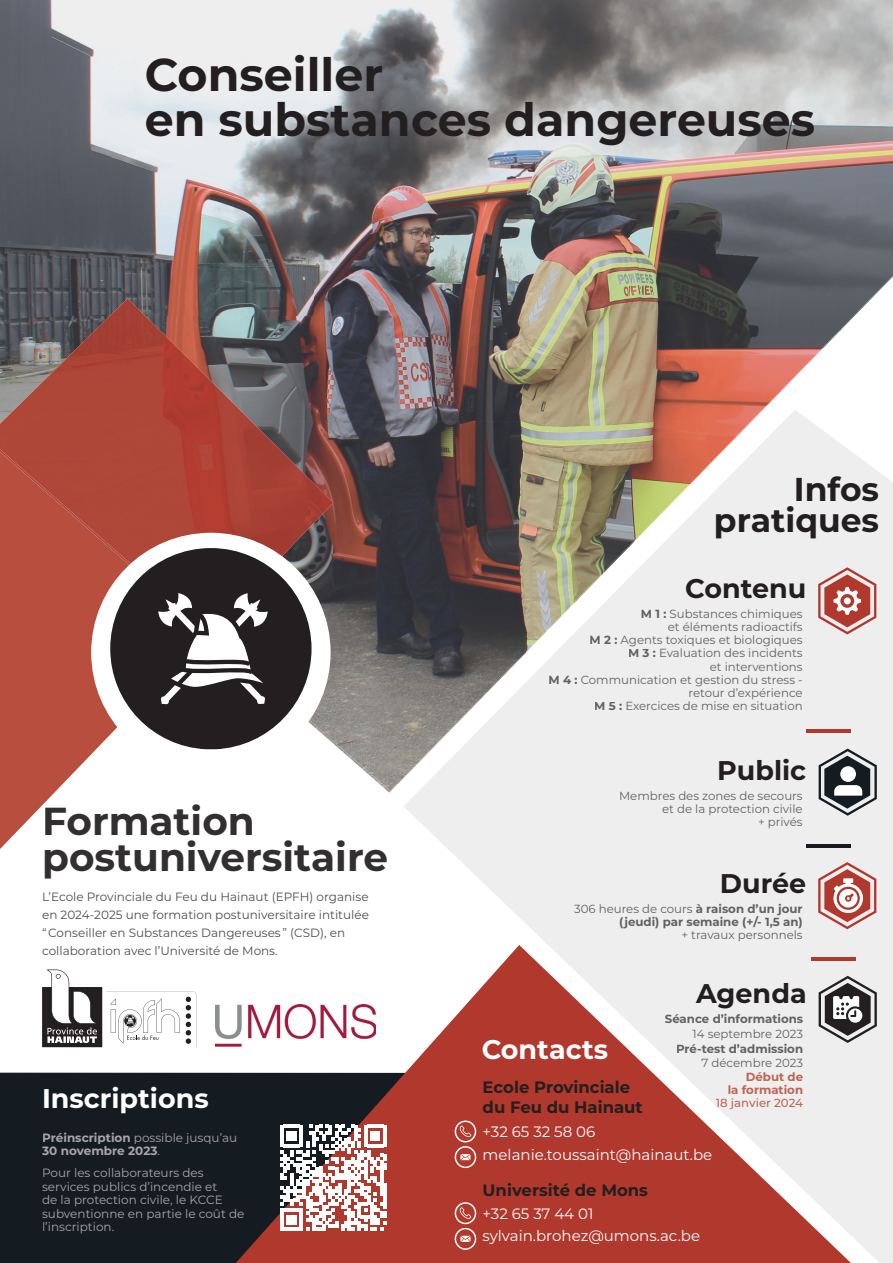
<style>
.page{position:relative;width:893px;height:1263px;background:#fff}
.page>*{position:absolute;margin:0;border:0;box-sizing:border-box;transform-origin:0 0}
.t1{font:700 45.9px/44.8px "Montserrat";color:#231f20}
.t2{font:700 39px/36px "Montserrat";color:#312f30}
.t3{font:700 33px/31.5px "Montserrat";color:#231f20;text-align:right}
.t4{font:700 27px "Montserrat";color:#231f20}
.t5{font:700 27px "Montserrat";color:#fff}
.t6{font:700 16.5px/19.5px "Montserrat";color:#231f20}
.t7{font:15px/22.5px "Montserrat";color:#fff}
.t8{font:12px/18px "Montserrat";color:#4e4f50}
.t9{font:12px/13.5px "Montserrat";color:#a8a6aa}
.t10{font:700 12px/13.5px "Montserrat";color:#a8a6aa}
.t11{font:11.7px/13.2px "Montserrat";color:#616164;text-align:right}
.t12{font:700 11.7px/13.2px "Montserrat";color:#616164;text-align:right}
.t13{font:700 11.7px/13.2px "Montserrat";color:#be6452;text-align:right}
.t14{font:500 11.7px "Montserrat";color:#c26653}
.s1{font-weight:400}
.s2{font-weight:700}
</style>
<div class="page">
<div style="left:0;top:1073px;width:236px;height:190px;background:#141c22"></div>
<svg style="left:236px;top:1072px;width:167px;height:191px;background:#522929"></svg>
<svg style="left:403px;top:415px;width:490px;height:848px;background:#debdba"></svg>
<hr style="left:806px;top:729px;width:44px;height:4px;background:#b0382d">
<hr style="left:811px;top:957px;width:45px;height:3px;background:#b0382d">
<img style="left:751px;top:422px;width:37px;height:17px">
<img style="left:683px;top:475px;width:52px;height:18px">
<img style="left:596px;top:580px;width:34px;height:21px">
<img style="left:526px;top:633px;width:51px;height:22px">
<img style="left:442px;top:738px;width:29px;height:25px">
<img style="left:387px;top:791px;width:31px;height:2px">
<img style="left:0;top:0;width:630px;height:316px">
<img style="left:630px;top:0;width:263px;height:369px">
<img style="left:333px;top:316px;width:298px;height:53px">
<img style="left:333px;top:369px;width:469px;height:53px">
<img style="left:333px;top:421px;width:418px;height:54px">
<img style="left:309px;top:474px;width:217px;height:264px">
<img style="left:525px;top:474px;width:158px;height:106px">
<img style="left:683px;top:474px;width:16px;height:17px">
<img style="left:525px;top:580px;width:71px;height:53px">
<img style="left:525px;top:632px;width:20px;height:20px">
<img style="left:330px;top:738px;width:112px;height:53px">
<svg style="left:0;top:633px;width:118px;height:216px;fill:#b84e3e"></svg>
<img style="left:0;top:298px;width:333px;height:334px">
<div style="left:91px;top:533px;width:240px;height:239px;background:#fff;border-radius:50%"></div>
<svg style="left:818px;top:567px;width:58px;height:67px;background:#d09590"></svg>
<div style="left:844px;top:597px;width:7px;height:7px;background:#fff;border-radius:50%"></div>
<div style="left:110px;top:548px;width:202px;height:201px;background:#231f20;border-radius:99px"></div>
<svg style="left:158px;top:593px;width:110px;height:112px"></svg>
<div style="left:42px;top:987px;width:60px;height:60px;background:#231f20"></div>
<svg style="left:47px;top:969px;width:50px;height:74px"></svg>
<svg style="left:107px;top:991px;width:90px;height:56px"></svg>
<img style="left:216px;top:1004px;width:160px;height:43px">
<svg style="left:819px;top:976px;width:58px;height:67px;background:#949394"></svg>
<svg style="left:280px;top:1125px;width:106px;height:106px"></svg>
<div style="left:642px;top:609px;width:24px;height:9px;background:#eeeeef"></div>
<div style="left:666px;top:609px;width:137px;height:11px;background:#eeeeef"></div>
<div style="left:668px;top:622px;width:134px;height:9px;background:#eeeeef"></div>
<div style="left:591px;top:636px;width:26px;height:8px;background:#eeeeef"></div>
<div style="left:617px;top:635px;width:185px;height:11px;background:#eeeeef"></div>
<div style="left:629px;top:649px;width:26px;height:8px;background:#eeeeef"></div>
<div style="left:656px;top:649px;width:147px;height:8px;background:#eeeeef"></div>
<div style="left:710px;top:662px;width:93px;height:9px;background:#eeeeef"></div>
<div style="left:549px;top:675px;width:28px;height:9px;background:#eeeeef"></div>
<div style="left:578px;top:675px;width:225px;height:11px;background:#eeeeef"></div>
<div style="left:690px;top:688px;width:113px;height:11px;background:#eeeeef"></div>
<div style="left:595px;top:702px;width:27px;height:8px;background:#eeeeef"></div>
<div style="left:622px;top:701px;width:180px;height:9px;background:#eeeeef"></div>
<div style="left:574px;top:904px;width:119px;height:9px;background:#eeeeef"></div>
<div style="left:696px;top:903px;width:107px;height:12px;background:#eeeeef"></div>
<div style="left:620px;top:916px;width:182px;height:12px;background:#eeeeef"></div>
<div style="left:682px;top:930px;width:120px;height:11px;background:#eeeeef"></div>
<div style="left:43px;top:1132px;width:87px;height:12px;background:#141c22"></div>
<div style="left:131px;top:1132px;width:105px;height:12px;background:#141c22"></div>
<div style="left:42px;top:1146px;width:115px;height:9px;background:#141c22"></div>
<div style="left:43px;top:1168px;width:161px;height:9px;background:#141c22"></div>
<div style="left:42px;top:1181px;width:175px;height:12px;background:#141c22"></div>
<div style="left:43px;top:1195px;width:180px;height:11px;background:#141c22"></div>
<div style="left:42px;top:1208px;width:202px;height:12px;background:#141c22"></div>
<div style="left:43px;top:1222px;width:71px;height:11px;background:#141c22"></div>
<div style="left:665px;top:1014px;width:138px;height:9px;background:#eeeeef"></div>
<div style="left:693px;top:1029px;width:109px;height:11px;background:#eeeeef"></div>
<div style="left:677px;top:1043px;width:125px;height:10px;background:#eeeeef"></div>
<div style="left:702px;top:1058px;width:100px;height:9px;background:#eeeeef"></div>
<div style="left:747px;top:1072px;width:56px;height:9px;background:#eeeeef"></div>
<div style="left:728px;top:1084px;width:74px;height:10px;background:#eeeeef"></div>
<svg style="left:716px;top:1098px;width:87px;height:11px"></svg>
<div style="left:45px;top:804px;width:207px;height:31px;background:#fff"></div>
<div style="left:45px;top:840px;width:342px;height:38px;background:#fff"></div>
<svg style="left:818px;top:862px;width:58px;height:67px;background:#d5a09c"></svg>
<hr style="left:806px;top:844px;width:45px;height:3px;background:#141c22">
<svg style="left:819px;top:748px;width:58px;height:68px;background:#8c9093"></svg>
<div style="left:620px;top:791px;width:183px;height:9px;background:#eeeeef"></div>
<div style="left:663px;top:804px;width:139px;height:11px;background:#eeeeef"></div>
<div style="left:759px;top:818px;width:43px;height:11px;background:#eeeeef"></div>
<svg style="left:460px;top:1125px;width:11px;height:12px"></svg>
<div style="left:455px;top:1120px;width:21px;height:22px;border:2px solid #fff;border-radius:50%"></div>
<svg style="left:460px;top:1207px;width:11px;height:12px"></svg>
<div style="left:455px;top:1202px;width:21px;height:22px;border:2px solid #fff;border-radius:50%"></div>
<h1 class="t1" style="left:145px;top:50px;width:672px">Conseiller<br>en substances dangereuses</h1>
<h3 class="t3" style="left:714px;top:472px;width:167px">Infos pratiques</h3>
<h3 class="t4" style="left:685px;top:569px;width:123px">Contenu</h3>
<h2 class="t2" style="left:42px;top:801px;width:347px">Formation postuniversitaire</h2>
<p class="t8" style="left:42px;top:888px;width:328px">L’Ecole Provinciale du Feu du Hainaut (EPFH) organise en 2024-2025 une formation postuniversitaire intitulée “ Conseiller en Substances Dangereuses ” (CSD), en collaboration avec l’Université de Mons.</p>
<h3 class="t5" style="left:42px;top:1079px;width:168px">Inscriptions</h3>
<p class="t10" style="left:42px;top:1130px;width:197px">Préinscription <span class="s1">possible jusqu’au<br></span>30 novembre 2023<span class="s1">.</span></p>
<p class="t9" style="left:42px;top:1165px;width:204px">Pour les collaborateurs des services publics d’incendie et<br>de la protection civile, le KCCE subventionne en partie le coût de l’inscription.</p>
<p class="t11" style="left:549px;top:606px;width:256px"><span class="s2">M 1 :</span> Substances chimiques<br>et éléments radioactifs<br><span class="s2">M 2 :</span> Agents toxiques et biologiques<br><span class="s2">M 3 :</span> Evaluation des incidents<br>et interventions<br><span class="s2">M 4 :</span> Communication et gestion du stress - retour d’expérience<br><span class="s2">M 5 :</span> Exercices de mise en situation</p>
<h3 class="t4" style="left:717px;top:751px;width:91px">Public</h3>
<p class="t11" style="left:619px;top:789px;width:185px">Membres des zones de secours et de la protection civile<br>+ privés</p>
<h3 class="t4" style="left:720px;top:864px;width:88px">Durée</h3>
<p class="t12" style="left:574px;top:901px;width:230px"><span class="s1">306 heures de cours</span> à raison d’un jour (jeudi) par semaine (+/- 1,5 an)</p>
<p class="t11" style="left:681px;top:928px;width:123px">+ travaux personnels</p>
<h3 class="t5" style="left:482px;top:1030px;width:128px">Contacts</h3>
<h3 class="t6" style="left:483px;top:1077px;width:162px">Ecole Provinciale du Feu du Hainaut</h3>
<h3 class="t4" style="left:696px;top:974px;width:112px">Agenda</h3>
<p class="t12" style="left:665px;top:1012px;width:140px">Séance d’informations</p>
<p class="t11" style="left:693px;top:1027px;width:112px">14 septembre 2023</p>
<p class="t12" style="left:676px;top:1041px;width:128px">Pré-test d’admission</p>
<p class="t11" style="left:701px;top:1056px;width:103px">7 décembre 2023</p>
<p class="t13" style="left:728px;top:1069px;width:77px">Début de<br>la formation</p>
<p class="t14" style="left:716px;top:1095px;width:89px">18 janvier 2024</p>
<p class="t7" style="left:483px;top:1120px;width:231px">+32 65 32 58 06 melanie.toussaint@hainaut.be</p>
<h3 class="t6" style="left:483px;top:1180px;width:167px">Université de Mons</h3>
<p class="t7" style="left:483px;top:1202px;width:219px">+32 65 37 44 01 sylvain.brohez@umons.ac.be</p>
</div>
